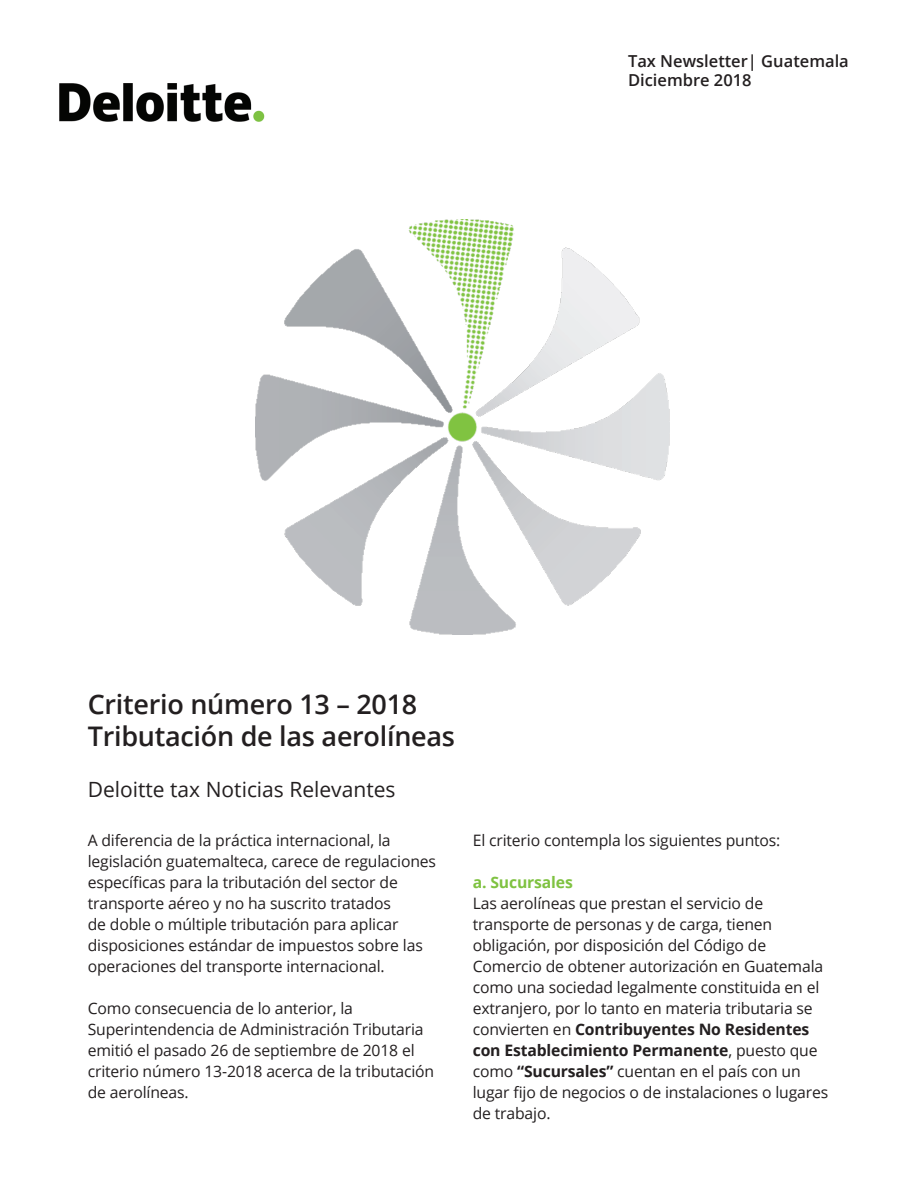
<style>
.page{position:relative;width:918px;height:1188px;background:#fff}
.page>*{position:absolute;margin:0;border:0;box-sizing:border-box;transform-origin:0 0}
.t1{font:600 27px "Open Sans";letter-spacing:-.01em;color:#231f20}
.t2{font:21px "Open Sans";color:#231f20}
.t3{font:600 16.5px "Open Sans";color:#231f20}
.t4{font:15.75px/21px "Open Sans";letter-spacing:-.01em;color:#231f20}
.t5{font:700 15.75px "Open Sans";letter-spacing:-.01em;color:#7fc241}
.s1{font-weight:700}
</style>
<div class="page">
<img style="left:59px;top:83px;width:206px;height:39px">
<img style="left:255px;top:220px;width:415px;height:414px">
<p class="t3" style="left:628px;top:49px;width:222px">Tax Newsletter| Guatemala</p>
<p class="t3" style="left:628px;top:69px;width:125px">Diciembre 2018</p>
<p class="t1" style="left:88px;top:685px;width:331px">Criterio número 13 – 2018</p>
<p class="t1" style="left:88px;top:718px;width:369px">Tributación de las aerolíneas</p>
<p class="t2" style="left:88px;top:775px;width:309px">Deloitte tax Noticias Relevantes</p>
<p class="t4" style="left:88px;top:830px;width:350px">A diferencia de la práctica internacional, la legislación guatemalteca, carece de regulaciones específicas para la tributación del sector de transporte aéreo y no ha suscrito tratados<br>de doble o múltiple tributación para aplicar disposiciones estándar de impuestos sobre las operaciones del transporte internacional.</p>
<p class="t4" style="left:88px;top:998px;width:348px">Como consecuencia de lo anterior, la Superintendencia de Administración Tributaria emitió el pasado 26 de septiembre de 2018 el criterio número 13-2018 acerca de la tributación de aerolíneas.</p>
<p class="t4" style="left:473px;top:830px;width:309px">El criterio contempla los siguientes puntos:</p>
<p class="t5" style="left:473px;top:871px;width:102px">a. Sucursales</p>
<p class="t4" style="left:473px;top:893px;width:357px">Las aerolíneas que prestan el servicio de transporte de personas y de carga, tienen obligación, por disposición del Código de Comercio de obtener autorización en Guatemala como una sociedad legalmente constituida en el extranjero, por lo tanto en materia tributaria se convierten en <span class="s1">Contribuyentes No Residentes con Establecimiento Permanente</span>, puesto que como <span class="s1">“Sucursales”</span> cuentan en el país con un lugar fijo de negocios o de instalaciones o lugares de trabajo.</p>
</div>
